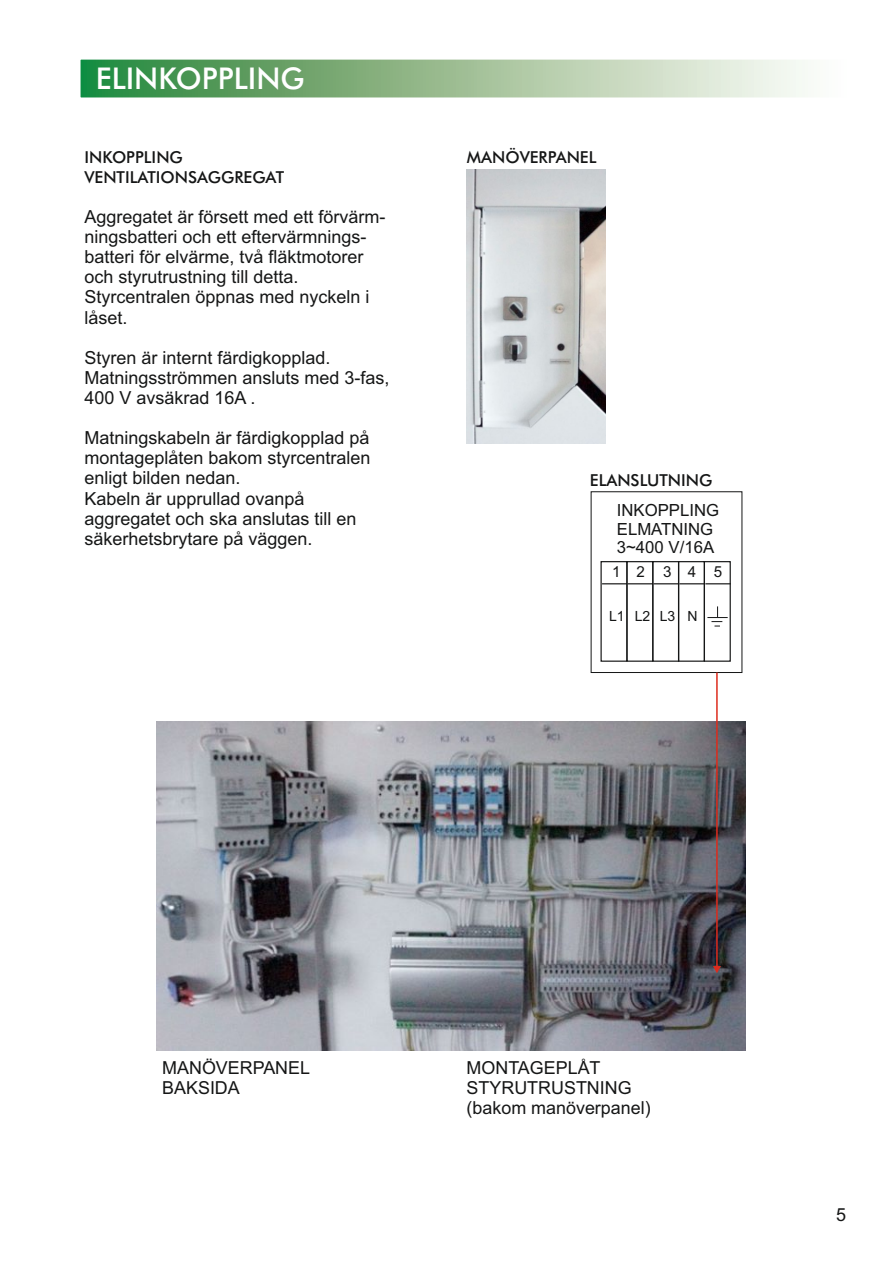
<style>
.page{position:relative;width:893px;height:1263px;background:#fff}
.page>*{position:absolute;margin:0;border:0;box-sizing:border-box;transform-origin:0 0}
.t1{font:500 30px "Futura BT";color:#fff}
.t2{font:18px/20.1px "Arial";color:#151616}
.t3{font:17.85px/20px "Arial";color:#151616}
.t4{font:16.8px/18.8px "Arial";color:#151616}
.t5{font:500 16.5px/19.8px "Futura BT";color:#151616}
.t6{font:15.15px "Arial";letter-spacing:1.115em;color:#151616}
.t7{font:14.1px "Arial";color:#151616}
</style>
<div class="page">
<svg style="left:82px;top:61px;width:726px;height:35px;background:#94bd92"></svg>
<div style="left:80px;top:59px;width:766px;height:39px;border:1px solid #fff"></div>
<div style="left:626px;top:561px;width:27px;height:101px;border:1px solid #151616"></div>
<div style="left:652px;top:561px;width:27px;height:101px;border:1px solid #151616"></div>
<div style="left:678px;top:561px;width:27px;height:101px;border:1px solid #151616"></div>
<div style="left:704px;top:561px;width:27px;height:101px;border:1px solid #151616"></div>
<svg style="left:602px;top:583px;width:129px;height:1px"></svg>
<svg style="left:707px;top:606px;width:21px;height:21px"></svg>
<img style="left:156px;top:721px;width:590px;height:329px">
<img style="left:466px;top:170px;width:140px;height:274px">
<svg style="left:713px;top:672px;width:8px;height:301px;background:#816063"></svg>
<h1 class="t1" style="left:96px;top:66px;width:210px">ELINKOPPLING</h1>
<p class="t5" style="left:84px;top:149px;width:201px">INKOPPLING<br>VENTILATIONSAGGREGAT</p>
<p class="t2" style="left:84px;top:208px;width:303px">Aggregatet är försett med ett förvärm&shy;ningsbatteri och ett eftervärmnings&shy;batteri för elvärme, två fläktmotorer och styrutrustning till detta.<br>Styrcentralen öppnas med nyckeln i låset.</p>
<p class="t2" style="left:84px;top:349px;width:307px">Styren är internt färdigkopplad.<br>Matningsströmmen ansluts med 3-fas,<br>400 V avsäkrad 16A .</p>
<p class="t2" style="left:84px;top:429px;width:288px">Matningskabeln är färdigkopplad på montageplåten bakom styrcentralen enligt bilden nedan.<br>Kabeln är upprullad ovanpå aggregatet och ska anslutas till en säkerhetsbrytare på väggen.</p>
<p class="t5" style="left:467px;top:149px;width:131px">MANÖVERPANEL</p>
<p class="t5" style="left:590px;top:472px;width:124px">ELANSLUTNING</p>
<p class="t4" style="left:617px;top:502px;width:104px">INKOPPLING<br>ELMATNING<br>3~400 V/16A</p>
<p class="t6" style="left:612px;top:566px;width:112px">12345</p>
<p class="t7" style="left:609px;top:610px;width:90px">L1 L2 L3 N</p>
<p class="t3" style="left:162px;top:1060px;width:149px">MANÖVERPANEL<br>BAKSIDA</p>
<p class="t3" style="left:467px;top:1060px;width:186px">MONTAGEPLÅT<br>STYRUTRUSTNING (bakom manöverpanel)</p>
<p class="t2" style="left:836px;top:1207px;width:12px">5</p>
</div>
